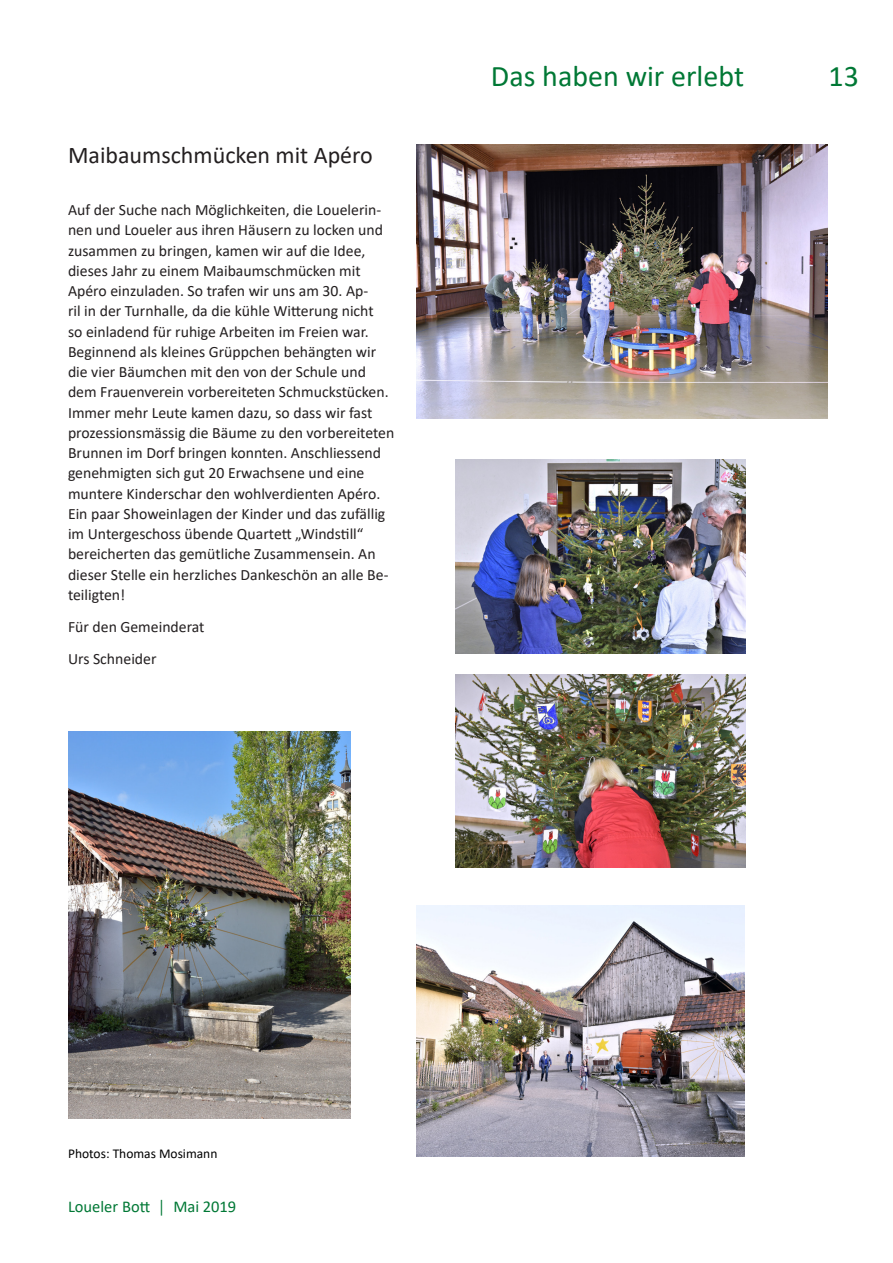
<style>
.page{position:relative;width:893px;height:1263px;background:#fff}
.page>*{position:absolute;margin:0;border:0;box-sizing:border-box;transform-origin:0 0}
.t1{font:30px "Calibri";color:#007835}
.t2{font:24px "Calibri";color:#231f20}
.t3{font:16.5px "Calibri";color:#007835}
.t4{font:15.75px/20.2px "Calibri";color:#231f20}
.Default{font:13.5px "Calibri";color:#000}
</style>
<div class="page">
<img style="left:417px;top:145px;width:411px;height:274px">
<img style="left:455px;top:459px;width:291px;height:194px">
<img style="left:455px;top:674px;width:291px;height:194px">
<img style="left:417px;top:906px;width:327px;height:251px">
<img style="left:68px;top:731px;width:283px;height:387px">
<p class="t2" style="left:68px;top:138px;width:306px">Maibaumschmücken mit Apéro</p>
<p class="t4" style="left:68px;top:199px;width:328px">Auf der Suche nach Möglichkeiten, die Louelerin&shy;nen und Loueler aus ihren Häusern zu locken und zusammen zu bringen, kamen wir auf die Idee, dieses Jahr zu einem Maibaumschmücken mit Apéro einzuladen. So trafen wir uns am 30. Ap-<br>ril in der Turnhalle, da die kühle Witterung nicht<br>so einladend für ruhige Arbeiten im Freien war.<br>Beginnend als kleines Grüppchen behängten wir die vier Bäumchen mit den von der Schule und dem Frauenverein vorbereiteten Schmuckstücken.<br>Immer mehr Leute kamen dazu, so dass wir fast prozessionsmässig die Bäume zu den vorbereiteten Brunnen im Dorf bringen konnten. Anschliessend genehmigten sich gut 20 Erwachsene und eine muntere Kinderschar den wohlverdienten Apéro.<br>Ein paar Showeinlagen der Kinder und das zufällig im Untergeschoss übende Quartett „Windstill“ bereicherten das gemütliche Zusammensein. An dieser Stelle ein herzliches Dankeschön an alle Be&shy;teiligten!</p>
<p class="t4" style="left:68px;top:616px;width:138px">Für den Gemeinderat</p>
<p class="t4" style="left:68px;top:649px;width:90px">Urs Schneider</p>
<p class="t1" style="left:491px;top:55px;width:255px">Das haben wir erlebt</p>
<h1 class="t1" style="left:828px;top:55px;width:32px">13</h1>
<p class="Default" style="left:68px;top:1144px;width:151px">Photos: Thomas Mosimann</p>
<p class="t3" style="left:68px;top:1195px;width:170px">Loueler Bott │ Mai 2019</p>
</div>
